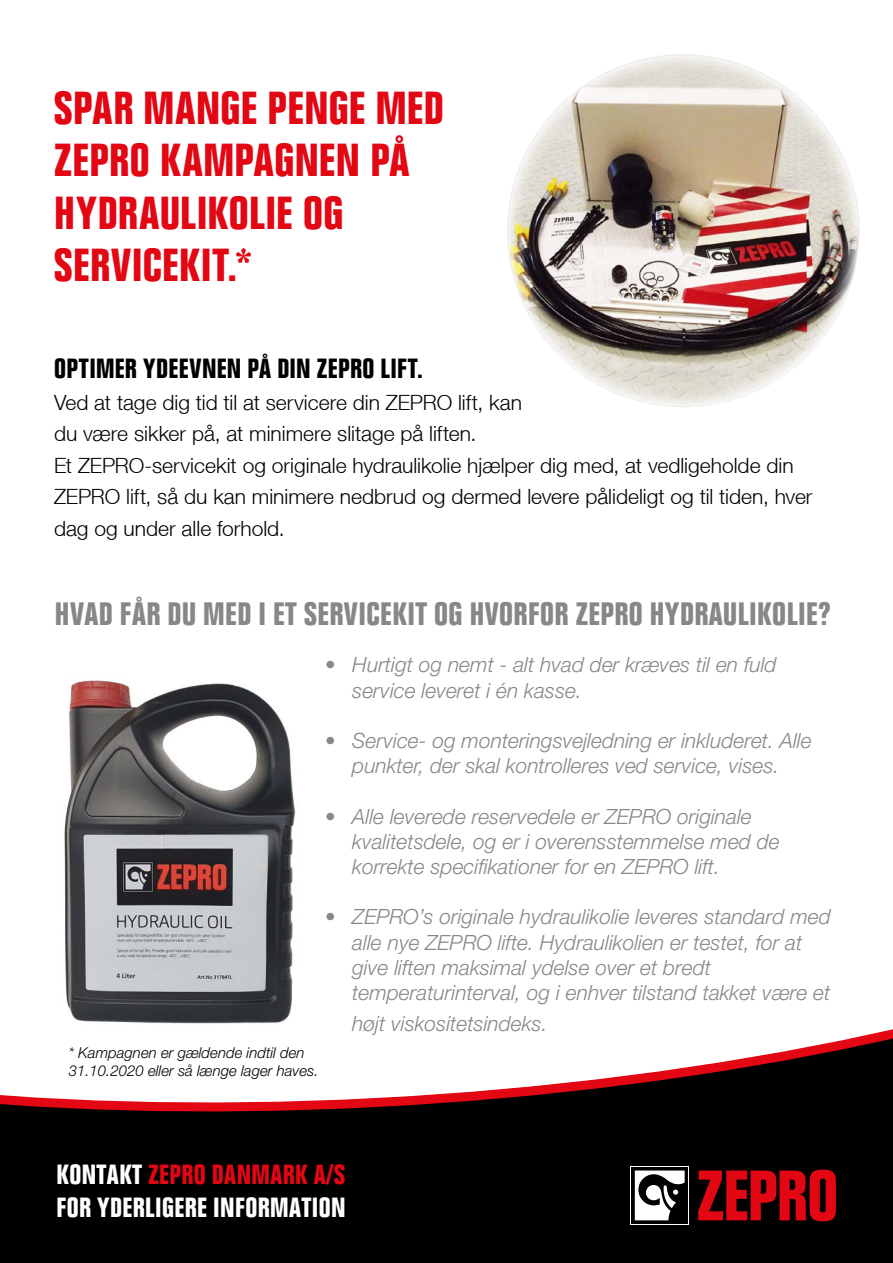
<style>
.page{position:relative;width:893px;height:1263px;background:#fff}
.page>*{position:absolute;margin:0;border:0;box-sizing:border-box;transform-origin:0 0}
.t1{font:700 condensed 45px/52.5px "Folio";letter-spacing:.01em;color:#e30613}
.t2{font:700 condensed 31.5px "Folio";letter-spacing:.015em;color:#878787}
.t3{font:700 condensed 27px/32.4px "Folio";letter-spacing:.015em;color:#fff}
.t4{font:700 condensed 27px "Folio";letter-spacing:.01em;color:#000}
.t5{font:italic 300 21px/25.2px "Helvetica Neue LT Std";color:#878787}
.t6{font:300 21px/31.5px "Helvetica Neue LT";color:#000}
.t7{font:italic 300 15px/18px "Helvetica Neue LT Std";color:#000}
.s1{color:#e30613}
</style>
<div class="page">
<img style="left:507px;top:55px;width:352px;height:352px;border-radius:176px">
<div style="left:0;top:1122px;width:893px;height:141px;background:#000"></div>
<svg style="left:0;top:1029px;width:893px;height:93px"></svg>
<div style="left:585px;top:1137px;width:277px;height:100px;background:#000"></div>
<div style="left:631px;top:1166px;width:58px;height:58px;background:#fff"></div>
<div style="left:631px;top:1167px;width:57px;height:57px;background:linear-gradient(to right,#000,#000)"></div>
<svg style="left:635px;top:1170px;width:50px;height:50px"></svg>
<svg style="left:698px;top:1169px;width:138px;height:52px"></svg>
<img style="left:30px;top:680px;width:291px;height:367px">
<h1 class="t1" style="left:54px;top:83px;width:391px">SPAR MANGE PENGE MED<br>ZEPRO KAMPAGNEN PÅ<br>HYDRAULIKOLIE OG<br>SERVICEKIT.*</h1>
<p class="t4" style="left:54px;top:354px;width:370px">OPTIMER YDEEVNEN PÅ DIN ZEPRO LIFT.</p>
<p class="t6" style="left:54px;top:386px;width:760px">Ved at tage dig tid til at servicere din ZEPRO lift, kan<br>du være sikker på, at minimere slitage på liften.<br>Et ZEPRO-servicekit og originale hydraulikolie hjælper dig med, at vedligeholde din ZEPRO lift, så du kan minimere nedbrud og dermed levere pålideligt og til tiden, hver dag og under alle forhold.</p>
<h2 class="t2" style="left:55px;top:596px;width:777px">HVAD FÅR DU MED I ET SERVICEKIT OG HVORFOR ZEPRO HYDRAULIKOLIE?</h2>
<p class="t5" style="left:352px;top:652px;width:426px;text-indent:-27px">• Hurtigt og nemt - alt hvad der kræves til en fuld service leveret i én kasse.</p>
<p class="t5" style="left:325px;top:727px;width:488px;text-align:center">• Service- og monteringsvejledning er inkluderet. Alle punkter, der skal kontrolleres ved service, vises.</p>
<p class="t5" style="left:352px;top:803px;width:429px;text-indent:-27px">• Alle leverede reservedele er ZEPRO originale kvalitetsdele, og er i overensstemmelse med de korrekte specifikationer for en ZEPRO lift.</p>
<p class="t5" style="left:352px;top:904px;width:480px;text-indent:-27px">• ZEPRO’s originale hydraulikolie leveres standard med alle nye ZEPRO lifte. Hydraulikolien er testet, for at give liften maksimal ydelse over et bredt temperaturinterval, og i enhver tilstand takket være et</p>
<p class="t5" style="left:352px;top:1010px;width:197px">højt viskositetsindeks.</p>
<p class="t7" style="left:69px;top:1043px;width:251px">* Kampagnen er gældende indtil den<br>31.10.2020 eller så længe lager haves.</p>
<p class="t3" style="left:56px;top:1159px;width:291px">KONTAKT <span class="s1">ZEPRO DANMARK A/S<br></span>FOR YDERLIGERE INFORMATION</p>
</div>
